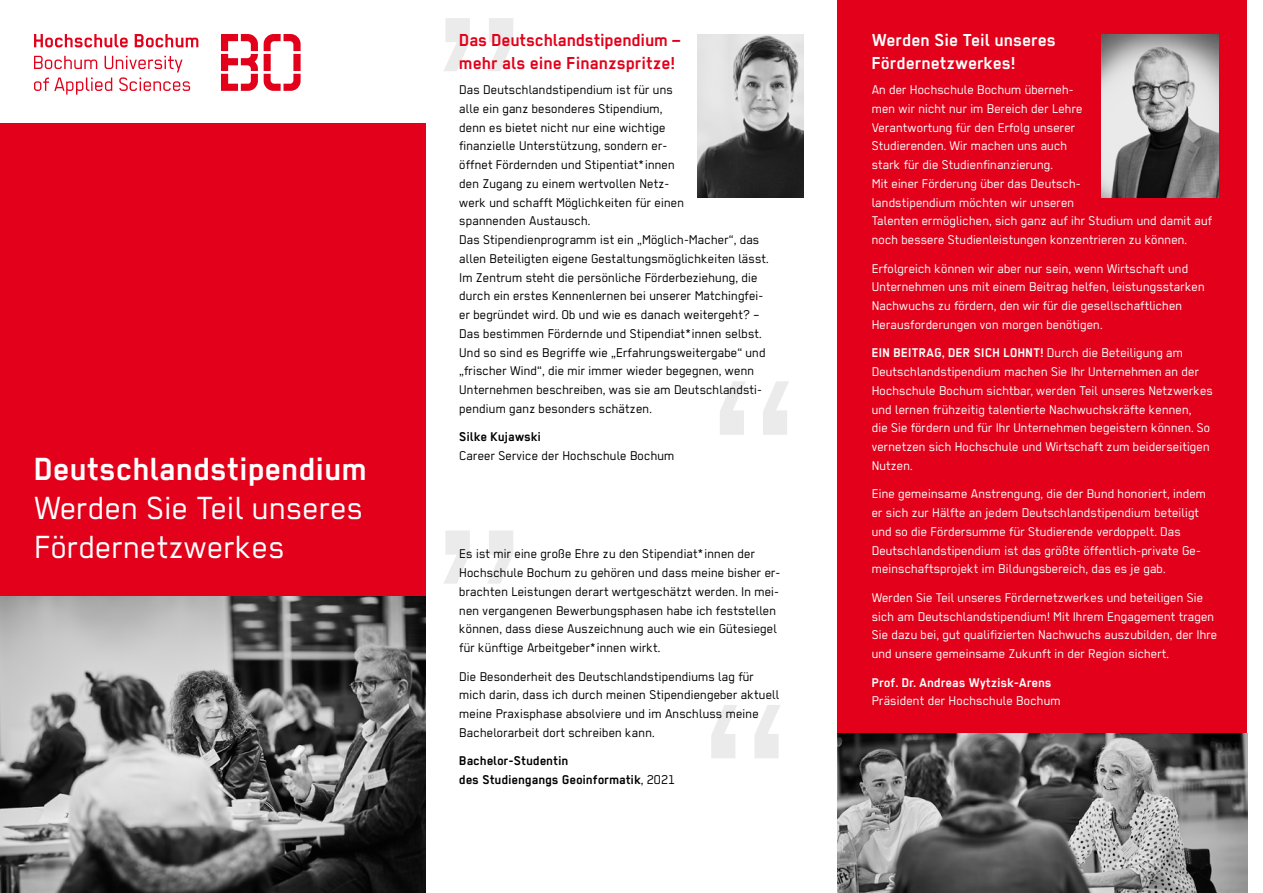
<style>
.page{position:relative;width:1263px;height:893px;background:#fff}
.page>*{position:absolute;margin:0;border:0;box-sizing:border-box;transform-origin:0 0}
.t1{font:36px/39px "BO Regular Normal";color:#fff}
.t2{font:700 36px "BO Regular";color:#fff}
.t3{font:700 19.5px/22.5px "BO Regular";letter-spacing:-.01em;color:#e2001a}
.t4{font:700 19.5px/22.5px "BO Regular";color:#fff}
.t5{font:14.25px/18.8px "BO Regular Normal";color:#fff}
.t6{font:14.25px/18.8px "BO Regular Normal";color:#000}
.t7{font:700 14.25px "BO Regular";color:#fff}
.t8{font:700 14.25px/18.8px "BO Regular";color:#000}
.s1{font-family:"BO Regular Normal";font-weight:400}
</style>
<div class="page">
<svg style="left:444px;top:18px;width:69px;height:53px"></svg>
<svg style="left:720px;top:381px;width:69px;height:54px"></svg>
<svg style="left:444px;top:531px;width:69px;height:53px"></svg>
<svg style="left:711px;top:705px;width:69px;height:53px"></svg>
<img style="left:697px;top:34px;width:107px;height:164px">
<div style="left:838px;top:0;width:409px;height:752px;background:#e2001a"></div>
<img style="left:838px;top:733px;width:409px;height:160px">
<img style="left:1102px;top:34px;width:116px;height:164px">
<div style="left:0;top:123px;width:425px;height:498px;background:#e2001a"></div>
<img style="left:0;top:597px;width:425px;height:296px">
<svg style="left:34px;top:34px;width:164px;height:61px"></svg>
<svg style="left:221px;top:34px;width:80px;height:57px"></svg>
<h1 class="t2" style="left:34px;top:449px;width:335px">Deutschlandstipendium</h1>
<h1 class="t1" style="left:34px;top:488px;width:331px">Werden Sie Teil unseres<br>Fördernetzwerkes</h1>
<h2 class="t3" style="left:459px;top:28px;width:224px">Das Deutschlandstipendium – mehr als eine Finanzspritze!</h2>
<p class="t6" style="left:459px;top:80px;width:311px">Das Deutschlandstipendium ist für uns<br>alle ein ganz besonderes Stipendium,<br>denn es bietet nicht nur eine wichtige<br>finanzielle Unterstützung, sondern er-<br>öffnet Fördernden und Stipentiat*innen<br>den Zugang zu einem wertvollen Netz-<br>werk und schafft Möglichkeiten für einen<br>spannenden Austausch.<br>Das Stipendienprogramm ist ein „Möglich-Macher“, das allen Beteiligten eigene Gestaltungsmöglichkeiten lässt.<br>Im Zentrum steht die persönliche Förderbeziehung, die durch ein erstes Kennenlernen bei unserer Matchingfei&shy;er begründet wird. Ob und wie es danach weitergeht? – Das bestimmen Fördernde und Stipendiat*innen selbst.<br>Und so sind es Begriffe wie „Erfahrungsweitergabe“ und „frischer Wind“, die mir immer wieder begegnen, wenn Unternehmen beschreiben, was sie am Deutschlandsti&shy;pendium ganz besonders schätzen.</p>
<p class="t8" style="left:459px;top:427px;width:83px">Silke Kujawski</p>
<p class="t6" style="left:459px;top:446px;width:217px">Career Service der Hochschule Bochum</p>
<p class="t6" style="left:459px;top:544px;width:323px">Es ist mir eine große Ehre zu den Stipendiat*innen der Hochschule Bochum zu gehören und dass meine bisher er&shy;brachten Leistungen derart wertgeschätzt werden. In mei&shy;nen vergangenen Bewerbungsphasen habe ich feststellen können, dass diese Auszeichnung auch wie ein Gütesiegel für künftige Arbeitgeber*innen wirkt.</p>
<p class="t6" style="left:459px;top:667px;width:322px">Die Besonderheit des Deutschlandstipendiums lag für mich darin, dass ich durch meinen Stipendiengeber aktuell meine Praxisphase absolviere und im Anschluss meine Bachelorarbeit dort schreiben kann.</p>
<p class="t8" style="left:459px;top:751px;width:217px">Bachelor-Studentin<br>des Studiengangs Geoinformatik<span class="s1">, 2021</span></p>
<h2 class="t4" style="left:872px;top:28px;width:186px">Werden Sie Teil unseres<br>Fördernetzwerkes!</h2>
<p class="t5" style="left:872px;top:80px;width:342px">An der Hochschule Bochum überneh-<br>men wir nicht nur im Bereich der Lehre<br>Verantwortung für den Erfolg unserer<br>Studierenden. Wir machen uns auch<br>stark für die Studienfinanzierung.<br>Mit einer Förderung über das Deutsch-<br>landstipendium möchten wir unseren<br>Talenten ermöglichen, sich ganz auf ihr Studium und damit auf noch bessere Studienleistungen konzentrieren zu können.</p>
<p class="t5" style="left:872px;top:259px;width:335px">Erfolgreich können wir aber nur sein, wenn Wirtschaft und Unternehmen uns mit einem Beitrag helfen, leistungsstarken Nachwuchs zu fördern, den wir für die gesellschaftlichen Herausforderungen von morgen benötigen.</p>
<p class="t7" style="left:872px;top:345px;width:313px">EIN BEITRAG, DER SICH LOHNT! <span class="s1">Durch die Beteiligung am</span></p>
<p class="t5" style="left:872px;top:362px;width:343px">Deutschlandstipendium machen Sie Ihr Unternehmen an der Hochschule Bochum sichtbar, werden Teil unseres Netzwerkes und lernen frühzeitig talentierte Nachwuchskräfte kennen,<br>die Sie fördern und für Ihr Unternehmen begeistern können. So vernetzen sich Hochschule und Wirtschaft zum beiderseitigen Nutzen.</p>
<p class="t5" style="left:872px;top:484px;width:336px">Eine gemeinsame Anstrengung, die der Bund honoriert, indem er sich zur Hälfte an jedem Deutschlandstipendium beteiligt und so die Fördersumme für Studierende verdoppelt. Das Deutschlandstipendium ist das größte öffentlich-private Ge&shy;meinschaftsprojekt im Bildungsbereich, das es je gab.</p>
<p class="t5" style="left:872px;top:588px;width:347px">Werden Sie Teil unseres Fördernetzwerkes und beteiligen Sie sich am Deutschlandstipendium! Mit Ihrem Engagement tragen Sie dazu bei, gut qualifizierten Nachwuchs auszubilden, der Ihre und unsere gemeinsame Zukunft in der Region sichert.</p>
<p class="t7" style="left:872px;top:675px;width:182px">Prof. Dr. Andreas Wytzisk-Arens</p>
<p class="t5" style="left:872px;top:691px;width:190px">Präsident der Hochschule Bochum</p>
</div>
